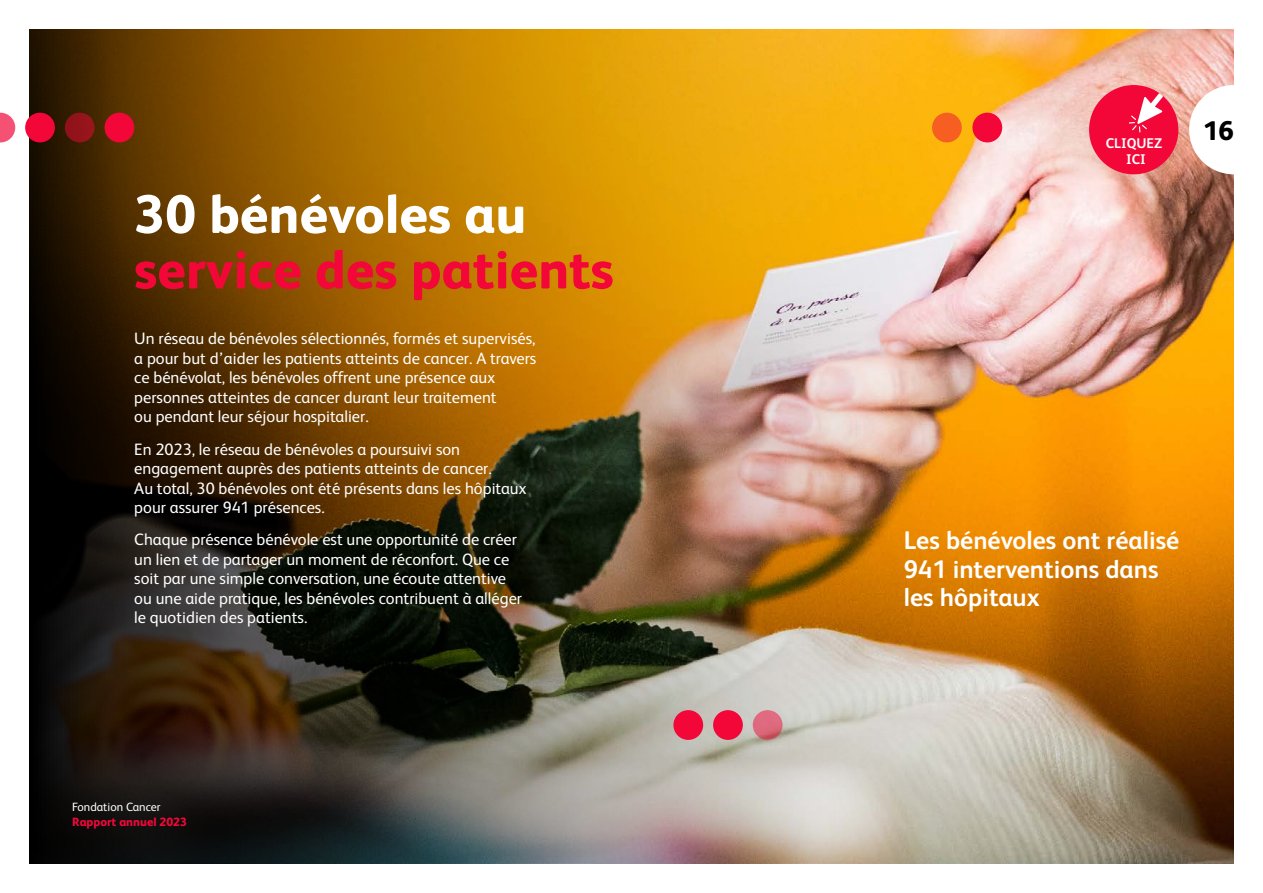
<style>
.page{position:relative;width:1263px;height:893px;background:#fff}
.page>*{position:absolute;margin:0;border:0;box-sizing:border-box;transform-origin:0 0}
.t1{font:800 54px "FS Albert";color:#f20738}
.t2{font:800 54px "FS Albert";color:#fff}
.t3{font:800 27px "FS Albert";color:#000}
.t4{font:700 25.5px/28.5px "FS Albert";color:#fff}
.t5{font:16.5px/19.5px "FS Albert";color:#fff}
.t6{font:700 14.1px/15.6px "FS Albert";color:#fff;text-align:center}
.t7{font:800 12px "FS Albert";color:#f20738}
.t8{font:12px "FS Albert";color:#fff}
</style>
<div class="page">
<img style="left:1042px;top:30px;width:192px;height:833px">
<img style="left:30px;top:30px;width:1012px;height:833px">
<div style="left:713px;top:710px;width:30px;height:30px;background:#f20738;border-radius:50%"></div>
<svg style="left:753px;top:710px;width:29px;height:30px"></svg>
<div style="left:673px;top:710px;width:30px;height:30px;background:#f20738;border-radius:50%"></div>
<div style="left:25px;top:113px;width:30px;height:29px;background:#f20738;border-radius:50%"></div>
<div style="left:65px;top:113px;width:30px;height:29px;background:#94131b;border-radius:50%"></div>
<svg style="left:0;top:113px;width:15px;height:29px"></svg>
<div style="left:105px;top:113px;width:29px;height:29px;background:#f20738;border-radius:50%"></div>
<div style="left:932px;top:113px;width:30px;height:29px;background:#f75e21;border-radius:50%"></div>
<div style="left:972px;top:113px;width:30px;height:29px;background:#f20738;border-radius:50%"></div>
<div style="left:1089px;top:85px;width:89px;height:89px;background:#f20738;border-radius:50%"></div>
<svg style="left:1129px;top:93px;width:34px;height:39px"></svg>
<svg style="left:1189px;top:85px;width:45px;height:89px"></svg>
<h1 class="t2" style="left:134px;top:175px;width:394px">30 bénévoles au</h1>
<h1 class="t1" style="left:134px;top:231px;width:481px">service des patients</h1>
<p class="t5" style="left:134px;top:328px;width:404px">Un réseau de bénévoles sélectionnés, formés et supervisés, a pour but d’aider les patients atteints de cancer. A travers ce bénévolat, les bénévoles offrent une présence aux personnes atteintes de cancer durant leur traitement<br>ou pendant leur séjour hospitalier.</p>
<p class="t5" style="left:134px;top:438px;width:394px">En 2023, le réseau de bénévoles a poursuivi son engagement auprès des patients atteints de cancer.<br>Au total, 30 bénévoles ont été présents dans les hôpitaux pour assurer 941 présences.</p>
<p class="t5" style="left:134px;top:529px;width:389px">Chaque présence bénévole est une opportunité de créer un lien et de partager un moment de réconfort. Que ce soit par une simple conversation, une écoute attentive ou une aide pratique, les bénévoles contribuent à alléger le quotidien des patients.</p>
<p class="t8" style="left:72px;top:799px;width:90px">Fondation Cancer</p>
<p class="t7" style="left:72px;top:813px;width:116px">Rapport annuel 2023</p>
<p class="t6" style="left:1106px;top:135px;width:58px">CLIQUEZ<br>ICI</p>
<h2 class="t3" style="left:1203px;top:111px;width:32px">16</h2>
<h3 class="t4" style="left:904px;top:525px;width:277px">Les bénévoles ont réalisé<br>941 interventions dans les hôpitaux</h3>
</div>
